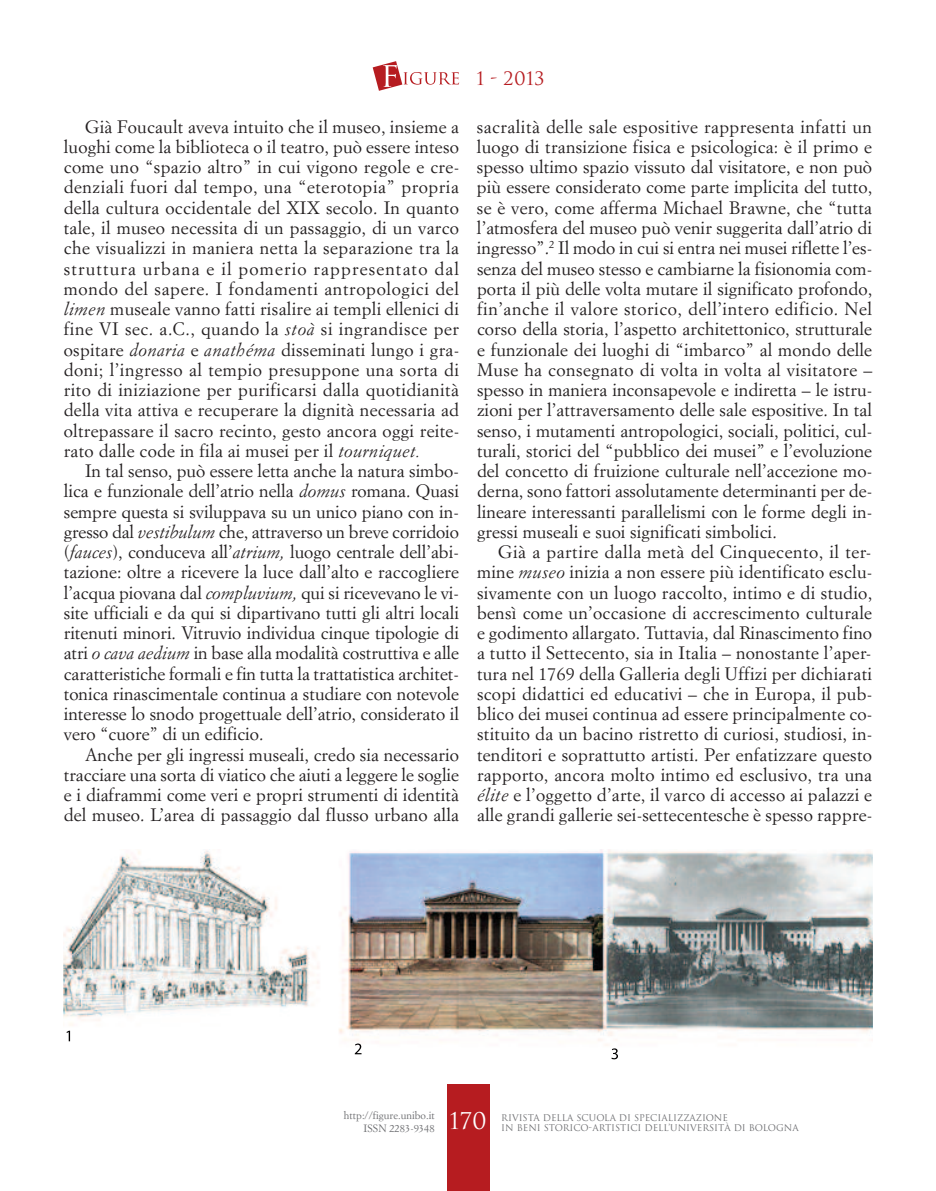
<style>
.page{position:relative;width:936px;height:1191px;background:#fff}
.page>*{position:absolute;margin:0;border:0;box-sizing:border-box;transform-origin:0 0}
.t1{font:22.5px "Trajan";color:#fff}
.t2{font:18px "Trajan";color:#b61c20}
.t3{font:17.7px/20.2px "Simoncini Garamond";letter-spacing:.01em;color:#231f20;text-align:justify}
.t4{font:10.5px/12.6px "Simoncini Garamond";color:#6c6d70;text-align:right}
.t5{font:9px/10.8px "Trajan";color:#6c6d70}
.s1{font-style:italic}
</style>
<div class="page">
<div style="left:446px;top:1084px;width:43px;height:107px;background:#b61c20"></div>
<svg style="left:372px;top:61px;width:87px;height:30px"></svg>
<img style="left:64px;top:849px;width:808px;height:197px">
<img style="left:64px;top:1028px;width:7px;height:15px">
<img style="left:353px;top:1042px;width:10px;height:13px">
<img style="left:611px;top:1048px;width:7px;height:12px">
<p class="t3" style="left:64px;top:118px;width:397px;text-indent:21px">Già Foucault aveva intuito che il museo, insieme a luoghi come la biblioteca o il teatro, può essere inteso come uno “spazio altro” in cui vigono regole e cre&shy;denziali fuori dal tempo, una “eterotopia” propria della cultura occidentale del XIX secolo. In quanto tale, il museo necessita di un passaggio, di un varco che visualizzi in maniera netta la separazione tra la struttura urbana e il pomerio rappresentato dal mondo del sapere. I fondamenti antropologici del <span class="s1">limen</span> museale vanno fatti risalire ai templi ellenici di fine VI sec. a.C., quando la <span class="s1">stoà</span> si ingrandisce per ospitare <span class="s1">donaria</span> e <span class="s1">anathéma</span> disseminati lungo i gra&shy;doni; l’ingresso al tempio presuppone una sorta di rito di iniziazione per purificarsi dalla quotidianità della vita attiva e recuperare la dignità necessaria ad oltrepassare il sacro recinto, gesto ancora oggi reite&shy;rato dalle code in fila ai musei per il <span class="s1">tourniquet.</span></p>
<p class="t3" style="left:64px;top:462px;width:396px;text-indent:21px">In tal senso, può essere letta anche la natura simbo&shy;lica e funzionale dell’atrio nella <span class="s1">domus</span> romana. Quasi sempre questa si sviluppava su un unico piano con in&shy;gresso dal <span class="s1">vestibulum</span> che, attraverso un breve corridoio (<span class="s1">fauces</span>), conduceva all’<span class="s1">atrium,</span> luogo centrale dell’abi&shy;tazione: oltre a ricevere la luce dall’alto e raccogliere l’acqua piovana dal <span class="s1">compluvium,</span> qui si ricevevano le vi&shy;site ufficiali e da qui si dipartivano tutti gli altri locali ritenuti minori. Vitruvio individua cinque tipologie di atri <span class="s1">o cava aedium</span> in base alla modalità costruttiva e alle caratteristiche formali e fin tutta la trattatistica architet&shy;tonica rinascimentale continua a studiare con notevole interesse lo snodo progettuale dell’atrio, considerato il vero “cuore” di un edificio.</p>
<p class="t3" style="left:64px;top:745px;width:396px;text-indent:21px">Anche per gli ingressi museali, credo sia necessario tracciare una sorta di viatico che aiuti a leggere le soglie e i diaframmi come veri e propri strumenti di identità del museo. L’area di passaggio dal flusso urbano alla</p>
<p class="t2" style="left:476px;top:68px;width:70px">1 - 2013</p>
<p class="t3" style="left:477px;top:118px;width:397px">sacralità delle sale espositive rappresenta infatti un luogo di transizione fisica e psicologica: è il primo e spesso ultimo spazio vissuto dal visitatore, e non può più essere considerato come parte implicita del tutto, se è vero, come afferma Michael Brawne, che “tutta l’atmosfera del museo può venir suggerita dall’atrio di ingresso”.<sup>2</sup> Il modo in cui si entra nei musei riflette l’es&shy;senza del museo stesso e cambiarne la fisionomia com&shy;porta il più delle volta mutare il significato profondo, fin’anche il valore storico, dell’intero edificio. Nel corso della storia, l’aspetto architettonico, strutturale e funzionale dei luoghi di “imbarco” al mondo delle Muse ha consegnato di volta in volta al visitatore – spesso in maniera inconsapevole e indiretta – le istru&shy;zioni per l’attraversamento delle sale espositive. In tal senso, i mutamenti antropologici, sociali, politici, cul&shy;turali, storici del “pubblico dei musei” e l’evoluzione del concetto di fruizione culturale nell’accezione mo&shy;derna, sono fattori assolutamente determinanti per de&shy;lineare interessanti parallelismi con le forme degli in&shy;gressi museali e suoi significati simbolici.</p>
<p class="t3" style="left:477px;top:543px;width:397px;text-indent:21px">Già a partire dalla metà del Cinquecento, il ter&shy;mine <span class="s1">museo</span> inizia a non essere più identificato esclu&shy;sivamente con un luogo raccolto, intimo e di studio, bensì come un’occasione di accrescimento culturale e godimento allargato. Tuttavia, dal Rinascimento fino a tutto il Settecento, sia in Italia – nonostante l’aper&shy;tura nel 1769 della Galleria degli Uffizi per dichiarati scopi didattici ed educativi – che in Europa, il pub&shy;blico dei musei continua ad essere principalmente co&shy;stituito da un bacino ristretto di curiosi, studiosi, in&shy;tenditori e soprattutto artisti. Per enfatizzare questo rapporto, ancora molto intimo ed esclusivo, tra una <span class="s1">élite</span> e l’oggetto d’arte, il varco di accesso ai palazzi e alle grandi gallerie sei-settecentesche è spesso rappre-</p>
<p class="t4" style="left:344px;top:1110px;width:92px">http://figure.unibo.it<br>ISSN 2283-9348</p>
<p class="t1" style="left:449px;top:1107px;width:39px">170</p>
<p class="t5" style="left:501px;top:1112px;width:299px">RIVISTA DELLA SCUOLA DI SPECIALIZZAZIONE<br>IN BENI STORICO-ARTISTICI DELL’UNIVERSITÀ DI BOLOGNA</p>
</div>
